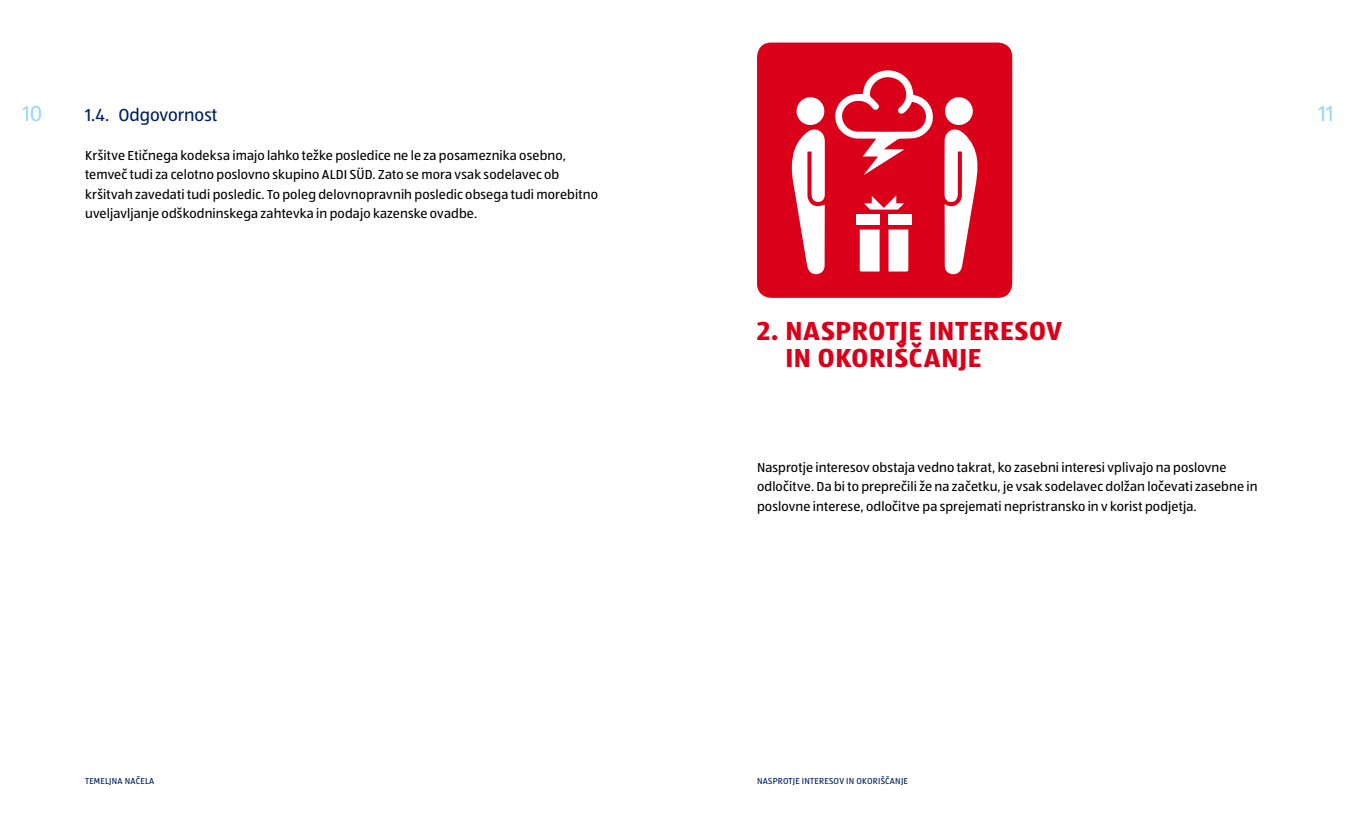
<style>
.page{position:relative;width:1361px;height:817px;background:#fff}
.page>*{position:absolute;margin:0;border:0;box-sizing:border-box;transform-origin:0 0}
.t1{font:700 27px/27px "ALDISUEDOT";letter-spacing:.025em;color:#da001a}
.t2{font:22.5px "ALDISUEDOT";color:#9dd9f2}
.t3{font:18px "ALDISUEDOT";letter-spacing:-.005em;color:#00205c}
.t4{font:13.5px/19.5px "ALDISUEDOT";letter-spacing:.01em;color:#000}
.t5{font:9px "ALDISUEDOT";letter-spacing:.025em;color:#00205c}
</style>
<div class="page">
<div style="left:757px;top:43px;width:255px;height:255px;background:#da001a;border-radius:14px"></div>
<svg style="left:791px;top:129px;width:34px;height:145px"></svg>
<svg style="left:944px;top:129px;width:34px;height:146px"></svg>
<svg style="left:835px;top:70px;width:98px;height:105px"></svg>
<div style="left:796px;top:97px;width:28px;height:28px;background:#fff;border-radius:50%"></div>
<div style="left:945px;top:97px;width:28px;height:28px;background:#fff;border-radius:50%"></div>
<svg style="left:860px;top:229px;width:19px;height:42px"></svg>
<svg style="left:888px;top:229px;width:20px;height:42px"></svg>
<div style="left:856px;top:214px;width:23px;height:11px;background:#fff"></div>
<div style="left:888px;top:214px;width:23px;height:11px;background:#fff"></div>
<svg style="left:864px;top:196px;width:40px;height:13px"></svg>
<h2 class="t2" style="left:22px;top:98px;width:22px">10</h2>
<h3 class="t3" style="left:85px;top:103px;width:134px">1.4. Odgovornost</h3>
<p class="t4" style="left:85px;top:145px;width:514px">Kršitve Etičnega kodeksa imajo lahko težke posledice ne le za posameznika osebno, temveč tudi za celotno poslovno skupino ALDI SÜD. Zato se mora vsak sodelavec ob kršitvah zavedati tudi posledic. To poleg delovnopravnih posledic obsega tudi morebitno uveljavljanje odškodninskega zahtevka in podajo kazenske ovadbe.</p>
<p class="t5" style="left:85px;top:775px;width:71px">TEMELJNA NAČELA</p>
<h2 class="t2" style="left:1318px;top:98px;width:17px">11</h2>
<h1 class="t1" style="left:785px;top:316px;width:278px;text-indent:-28px">2. NASPROTJE INTERESOV<br>IN OKORIŠČANJE</h1>
<p class="t4" style="left:757px;top:457px;width:502px">Nasprotje interesov obstaja vedno takrat, ko zasebni interesi vplivajo na poslovne odločitve. Da bi to preprečili že na začetku, je vsak sodelavec dolžan ločevati zasebne in poslovne interese, odločitve pa sprejemati nepristransko in v korist podjetja.</p>
<p class="t5" style="left:757px;top:775px;width:152px">NASPROTJE INTERESOV IN OKORIŠČANJE</p>
</div>
